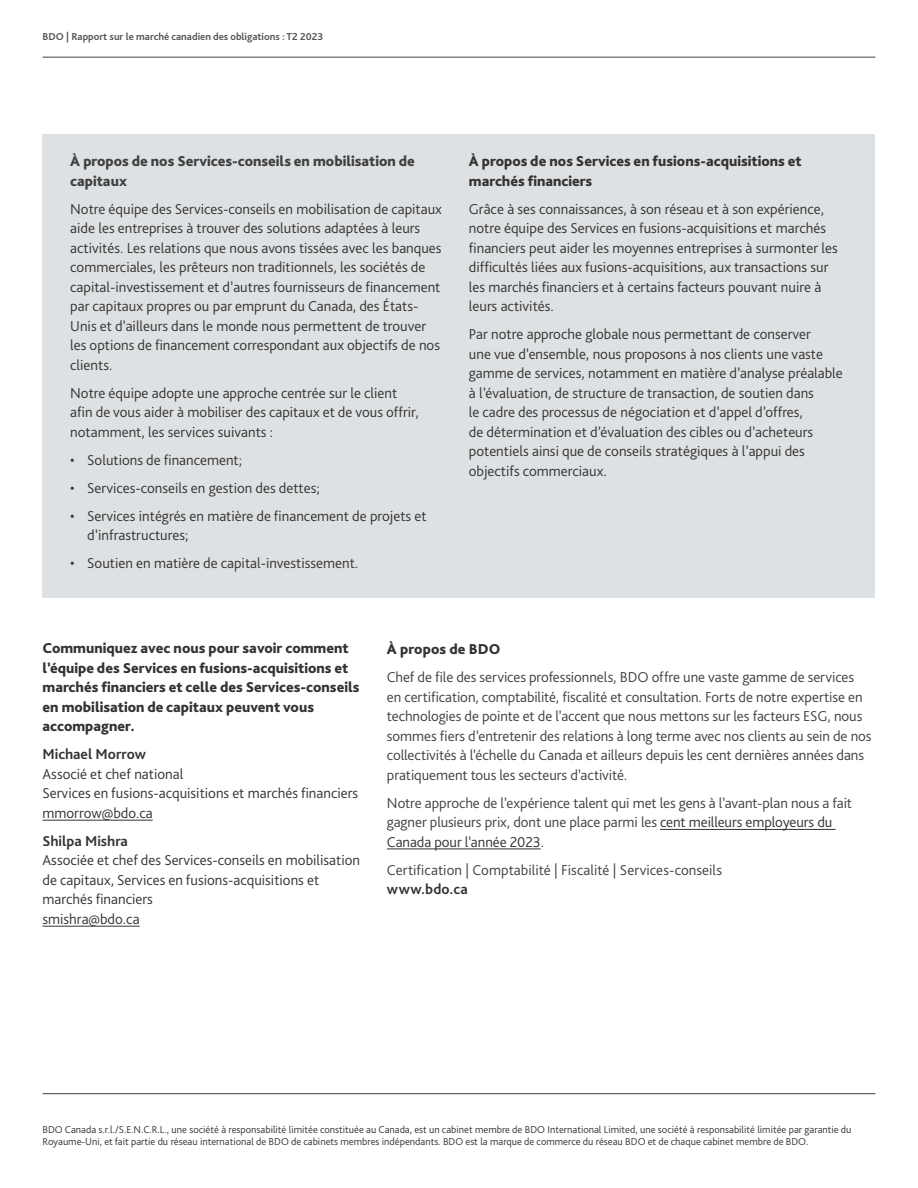
<style>
.page{position:relative;width:918px;height:1188px;background:#fff}
.page>*{position:absolute;margin:0;border:0;box-sizing:border-box;transform-origin:0 0}
.Body_text{font:300 15px/19.5px "Bliss Pro";color:#343331}
.Body_text-2{font:300 15px/19.5px "Bliss Pro";letter-spacing:-.005em;color:#404040}
.Subheading_level_1{font:800 15px/19.5px "Bliss Pro";color:#343331}
.Body_text-3{font:800 15px/19.5px "Bliss Pro";color:#343331}
.Subheading_level_1-2{font:800 15px/19.5px "Bliss Pro";color:#404040}
.Back_Cover_disclaime{font:300 10.5px/12.6px "Bliss Pro";color:#343331}
.t1{font:700 10.5px "Bliss Pro";color:#54555a}
.s1{font-weight:700}
.s2{color:#343331}
.s3{font-weight:700;color:#343331}
</style>
<div class="page">
<hr style="left:43px;top:1093px;width:832px;height:1px;background:#404040">
<hr style="left:43px;top:57px;width:832px;height:1px;background:#424241">
<div style="left:42px;top:134px;width:832px;height:464px;background:#dee1e3"></div>
<hr style="left:43px;top:820px;width:110px;height:1px;background:#343331">
<hr style="left:43px;top:926px;width:97px;height:1px;background:#343331">
<hr style="left:660px;top:829px;width:176px;height:1px;background:#343331">
<hr style="left:387px;top:849px;width:154px;height:1px;background:#343331">
<p class="t1" style="left:43px;top:30px;width:282px">BDO | Rapport sur le marché canadien des obligations : T2 2023</p>
<h2 class="Subheading_level_1-2" style="left:70px;top:152px;width:346px">À propos de nos Services-conseils en mobilisation de capitaux</h2>
<p class="Body_text" style="left:70px;top:199px;width:373px">Notre équipe des Services-conseils en mobilisation de capitaux aide les entreprises à trouver des solutions adaptées à leurs activités. Les relations que nous avons tissées avec les banques commerciales, les prêteurs non traditionnels, les sociétés de capital-investissement et d’autres fournisseurs de financement par capitaux propres ou par emprunt du Canada, des États-Unis et d’ailleurs dans le monde nous permettent de trouver les options de financement correspondant aux objectifs de nos clients.</p>
<p class="Body_text" style="left:70px;top:383px;width:350px">Notre équipe adopte une approche centrée sur le client afin de vous aider à mobiliser des capitaux et de vous offrir, notamment, les services suivants :</p>
<p class="Body_text" style="left:70px;top:450px;width:173px">• Solutions de financement;</p>
<p class="Body_text" style="left:70px;top:478px;width:251px">• Services-conseils en gestion des dettes;</p>
<p class="Body_text" style="left:87px;top:506px;width:341px;text-indent:-17px">• Services intégrés en matière de financement de projets et d’infrastructures;</p>
<p class="Body_text" style="left:70px;top:554px;width:290px">• Soutien en matière de capital-investissement.</p>
<p class="Body_text-3" style="left:469px;top:152px;width:334px">À propos de nos Services en fusions-acquisitions et marchés financiers</p>
<p class="Body_text" style="left:469px;top:199px;width:370px">Grâce à ses connaissances, à son réseau et à son expérience, notre équipe des Services en fusions-acquisitions et marchés financiers peut aider les moyennes entreprises à surmonter les difficultés liées aux fusions-acquisitions, aux transactions sur les marchés financiers et à certains facteurs pouvant nuire à leurs activités.</p>
<p class="Body_text" style="left:469px;top:325px;width:375px">Par notre approche globale nous permettant de conserver<br>une vue d’ensemble, nous proposons à nos clients une vaste gamme de services, notamment en matière d’analyse préalable à l’évaluation, de structure de transaction, de soutien dans<br>le cadre des processus de négociation et d’appel d’offres,<br>de détermination et d’évaluation des cibles ou d’acheteurs potentiels ainsi que de conseils stratégiques à l’appui des objectifs commerciaux.</p>
<h2 class="Subheading_level_1" style="left:43px;top:639px;width:318px">Communiquez avec nous pour savoir comment l’équipe des Services en fusions-acquisitions et marchés financiers et celle des Services-conseils en mobilisation de capitaux peuvent vous accompagner.</h2>
<p class="Body_text" style="left:43px;top:745px;width:317px"><span class="s1">Michael Morrow<br></span>Associé et chef national<br>Services en fusions-acquisitions et marchés financiers mmorrow@bdo.ca</p>
<p class="Body_text" style="left:43px;top:831px;width:319px"><span class="s1">Shilpa Mishra<br></span>Associée et chef des Services-conseils en mobilisation de capitaux, Services en fusions-acquisitions et marchés financiers<br>smishra@bdo.ca</p>
<h2 class="Subheading_level_1" style="left:387px;top:639px;width:115px">À propos de BDO</h2>
<p class="Body_text-2" style="left:387px;top:667px;width:486px">Chef de file des services professionnels, BDO offre une vaste gamme de services en certification, comptabilité, fiscalité et consultation. Forts de notre expertise en technologies de pointe et de l’accent que nous mettons sur les facteurs ESG, nous sommes fiers d’entretenir des relations à long terme avec nos clients au sein de nos collectivités à l’échelle du Canada et ailleurs depuis les cent dernières années dans pratiquement tous les secteurs d’activité.</p>
<p class="Body_text-2" style="left:387px;top:793px;width:467px">Notre approche de l’expérience talent qui met les gens à l’avant-plan nous a fait gagner plusieurs prix, dont une place parmi les <span class="s2">cent meilleurs employeurs du<br>Canada pour l’année 2023</span>.</p>
<p class="Body_text-2" style="left:387px;top:860px;width:337px">Certification | Comptabilité | Fiscalité | Services-conseils <span class="s3">www.bdo.ca</span></p>
<p class="Back_Cover_disclaime" style="left:43px;top:1123px;width:811px">BDO Canada s.r.l./S.E.N.C.R.L., une société à responsabilité limitée constituée au Canada, est un cabinet membre de BDO International Limited, une société à responsabilité limitée par garantie du<br>Royaume-Uni, et fait partie du réseau international de BDO de cabinets membres indépendants. BDO est la marque de commerce du réseau BDO et de chaque cabinet membre de BDO.</p>
</div>
